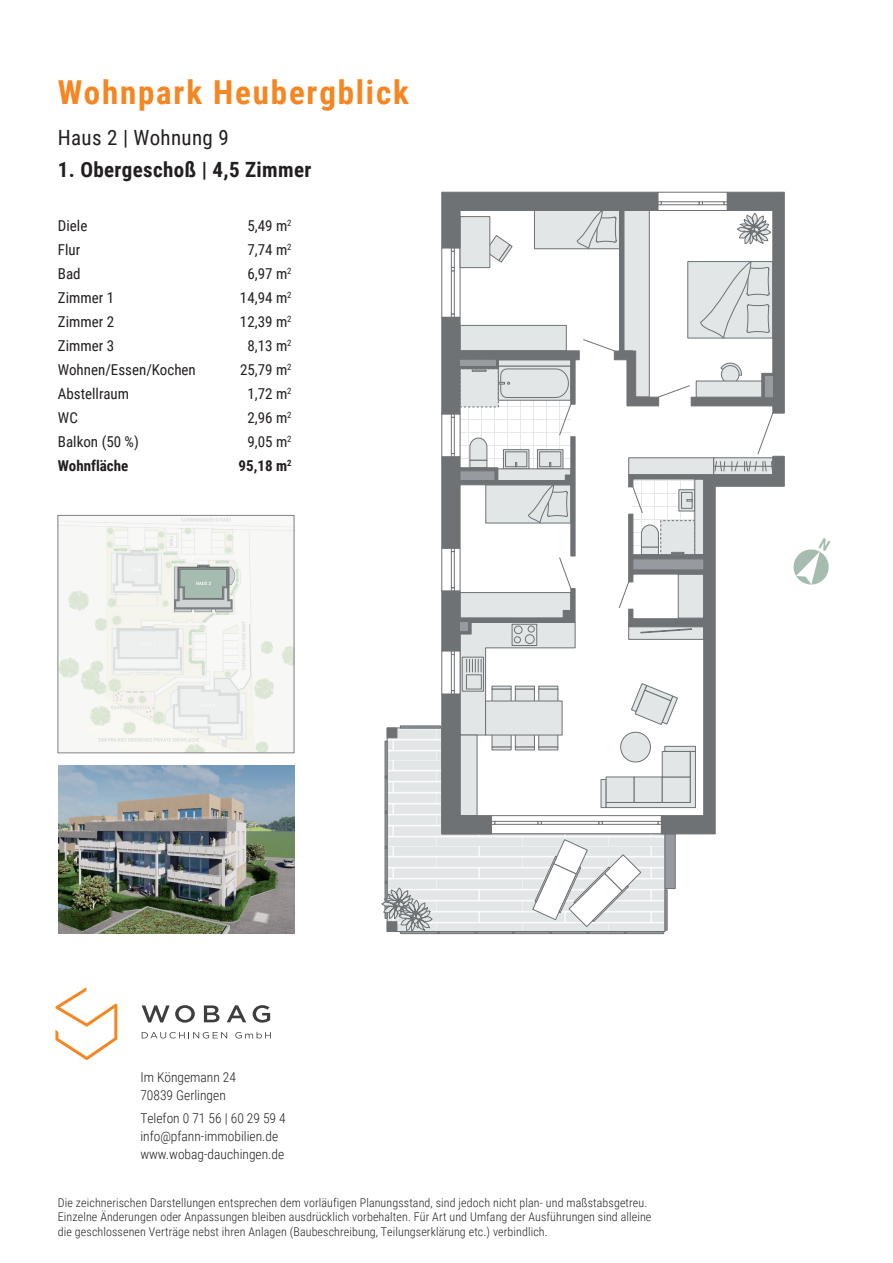
<style>
.page{position:relative;width:893px;height:1263px;background:#fff}
.page>*{position:absolute;margin:0;border:0;box-sizing:border-box;transform-origin:0 0}
.t1{font:700 33px "Roboto Condensed";letter-spacing:.055em;color:#f48724}
.t2{font:700 21px "Roboto Condensed";letter-spacing:.015em;color:#231f20}
.t3{font:21px "Roboto Condensed";letter-spacing:.015em;color:#231f20}
.t4{font:15px "Roboto Condensed";color:#231f20}
.t5{font:700 15px "Roboto Condensed";color:#231f20}
.t6{font:300 13.5px/18px "Roboto Condensed";color:#231f20}
.t7{font:300 12px/14.4px "Roboto Condensed";letter-spacing:.01em;color:#231f20}
</style>
<div class="page">
<svg style="left:55px;top:987px;width:62px;height:73px"></svg>
<svg style="left:142px;top:1005px;width:53px;height:17px"></svg>
<svg style="left:204px;top:1005px;width:15px;height:17px"></svg>
<svg style="left:227px;top:1005px;width:19px;height:17px"></svg>
<svg style="left:253px;top:1005px;width:17px;height:17px"></svg>
<svg style="left:142px;top:1032px;width:85px;height:6px"></svg>
<svg style="left:235px;top:1032px;width:36px;height:6px"></svg>
<img style="left:60px;top:517px;width:232px;height:234px">
<div style="left:58px;top:515px;width:236px;height:238px;border:1px solid #808285"></div>
<img style="left:58px;top:765px;width:236px;height:168px">
<div style="left:385px;top:741px;width:3px;height:36px;background:#979b9f;border:1px solid #6f7275"></div>
<div style="left:385px;top:777px;width:3px;height:35px;background:#979b9f;border:1px solid #6f7275"></div>
<div style="left:385px;top:813px;width:3px;height:34px;background:#979b9f;border:1px solid #6f7275"></div>
<div style="left:385px;top:848px;width:3px;height:34px;background:#979b9f;border:1px solid #6f7275"></div>
<div style="left:439px;top:931px;width:36px;height:3px;background:#979b9f;border:1px solid #6f7275"></div>
<div style="left:476px;top:931px;width:37px;height:3px;background:#979b9f;border:1px solid #6f7275"></div>
<div style="left:514px;top:931px;width:36px;height:3px;background:#979b9f;border:1px solid #6f7275"></div>
<div style="left:626px;top:931px;width:38px;height:3px;background:#979b9f;border:1px solid #6f7275"></div>
<svg style="left:532px;top:932px;width:110px;height:2px"></svg>
<svg style="left:381px;top:881px;width:59px;height:53px"></svg>
<svg style="left:386px;top:191px;width:399px;height:741px"></svg>
<div style="left:441px;top:651px;width:19px;height:43px;background:#fff;border:1px solid #6f7275"></div>
<svg style="left:451px;top:621px;width:125px;height:204px"></svg>
<div style="left:460px;top:360px;width:35px;height:5px;background:#979b9f"></div>
<div style="left:765px;top:377px;width:8px;height:20px;background:#979b9f"></div>
<div style="left:460px;top:622px;width:8px;height:9px;background:#979b9f"></div>
<svg style="left:720px;top:360px;width:22px;height:21px"></svg>
<div style="left:696px;top:381px;width:66px;height:17px;background:#e3e6e7;border:1px solid #6f7275"></div>
<svg style="left:794px;top:549px;width:35px;height:35px"></svg>
<h1 class="t1" style="left:58px;top:69px;width:352px">Wohnpark Heubergblick</h1>
<h2 class="t3" style="left:58px;top:123px;width:172px">Haus 2 | Wohnung 9</h2>
<h2 class="t2" style="left:58px;top:154px;width:255px">1. Obergeschoß | 4,5 Zimmer</h2>
<p class="t4" style="left:58px;top:215px;width:31px">Diele</p>
<p class="t4" style="left:247px;top:215px;width:46px">5,49 m<sup>2</sup></p>
<p class="t4" style="left:58px;top:239px;width:24px">Flur</p>
<p class="t4" style="left:247px;top:239px;width:46px">7,74 m<sup>2</sup></p>
<p class="t4" style="left:58px;top:263px;width:24px">Bad</p>
<p class="t4" style="left:247px;top:263px;width:46px">6,97 m<sup>2</sup></p>
<p class="t4" style="left:58px;top:287px;width:58px">Zimmer 1</p>
<p class="t4" style="left:240px;top:287px;width:53px">14,94 m<sup>2</sup></p>
<p class="t4" style="left:58px;top:311px;width:58px">Zimmer 2</p>
<p class="t4" style="left:240px;top:311px;width:53px">12,39 m<sup>2</sup></p>
<p class="t4" style="left:58px;top:335px;width:58px">Zimmer 3</p>
<p class="t4" style="left:247px;top:335px;width:46px">8,13 m<sup>2</sup></p>
<p class="t4" style="left:58px;top:359px;width:139px">Wohnen/Essen/Kochen</p>
<p class="t4" style="left:240px;top:359px;width:53px">25,79 m<sup>2</sup></p>
<p class="t4" style="left:58px;top:383px;width:73px">Abstellraum</p>
<p class="t4" style="left:247px;top:383px;width:46px">1,72 m<sup>2</sup></p>
<p class="t4" style="left:58px;top:407px;width:21px">WC</p>
<p class="t4" style="left:247px;top:407px;width:46px">2,96 m<sup>2</sup></p>
<p class="t4" style="left:58px;top:431px;width:83px">Balkon (50 %)</p>
<p class="t4" style="left:247px;top:431px;width:46px">9,05 m<sup>2</sup></p>
<p class="t5" style="left:58px;top:455px;width:72px">Wohnfläche</p>
<p class="t5" style="left:239px;top:455px;width:55px">95,18 m<sup>2</sup></p>
<p class="t6" style="left:140px;top:1068px;width:97px">Im Köngemann 24<br>70839 Gerlingen</p>
<p class="t6" style="left:140px;top:1108px;width:147px">Telefon 0 71 56 | 60 29 59 4 info@pfann-immobilien.de www.wobag-dauchingen.de</p>
<p class="t7" style="left:58px;top:1195px;width:595px">Die zeichnerischen Darstellungen entsprechen dem vorläufigen Planungsstand, sind jedoch nicht plan- und maßstabsgetreu.<br>Einzelne Änderungen oder Anpassungen bleiben ausdrücklich vorbehalten. Für Art und Umfang der Ausführungen sind alleine die geschlossenen Verträge nebst ihren Anlagen (Baubeschreibung, Teilungserklärung etc.) verbindlich.</p>
</div>
